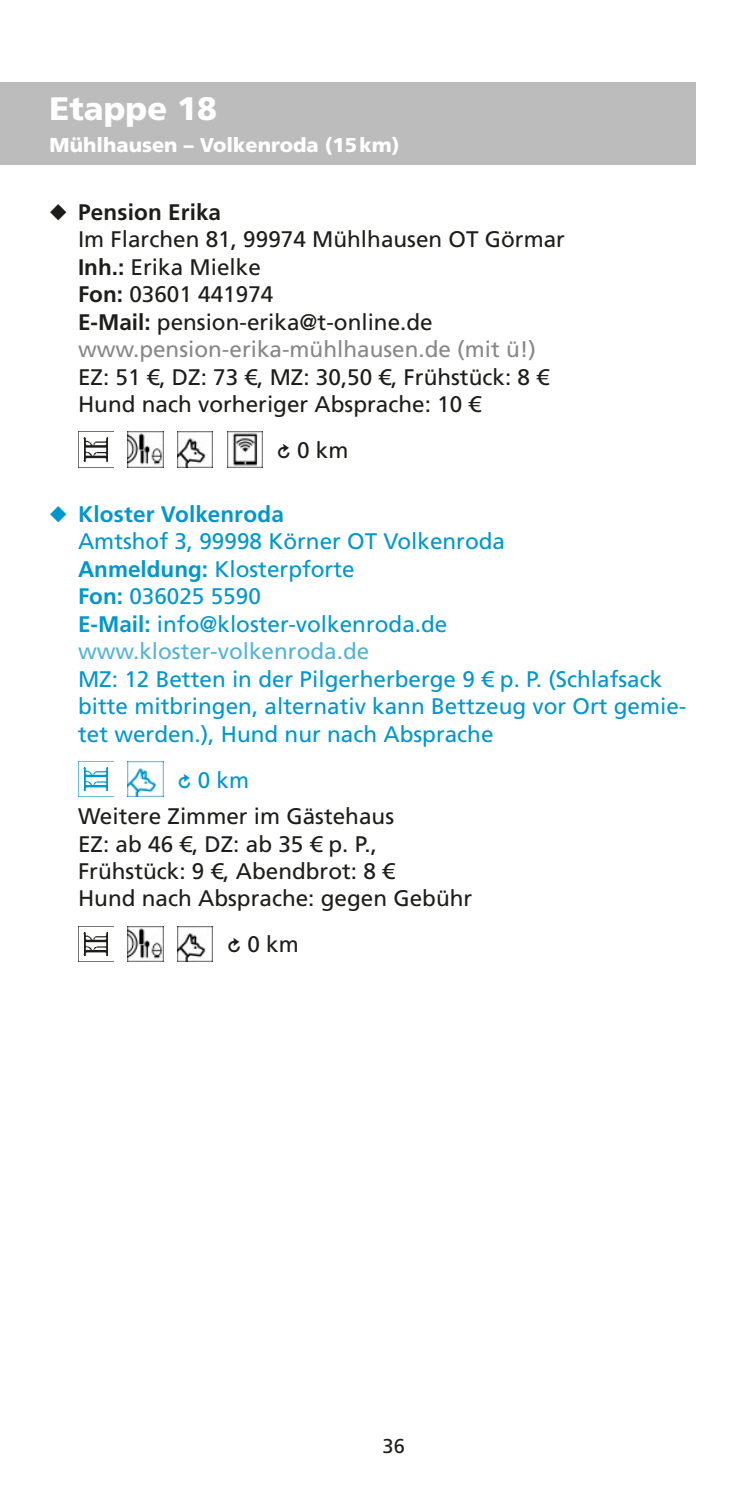
<style>
.page{position:relative;width:745px;height:1489px;background:#fff}
.page>*{position:absolute;margin:0;border:0;box-sizing:border-box;transform-origin:0 0}
.t1{font:900 32.5px "Frutiger LT Com";color:#fff}
.t2{font:22.5px/27.5px "Frutiger LT Com";color:#1d1d1b}
.t3{font:22.5px/27.5px "Frutiger LT Com";color:#0097ce}
.t4{font:900 20px "Frutiger LT Com";color:#fff}
.t5{font:20px "Frutiger LT Com";color:#1d1d1b}
.s1{font-weight:700}
.s2{color:#878787}
.s3{font-family:"Modern Pictograms"}
.s4{color:#54b3d9}
</style>
<div class="page">
<div style="left:0;top:82px;width:694px;height:83px;background:#bcbcbc"></div>
<img style="left:78px;top:431px;width:35px;height:36px">
<img style="left:128px;top:431px;width:35px;height:36px">
<img style="left:177px;top:431px;width:36px;height:36px">
<img style="left:227px;top:431px;width:35px;height:36px">
<img style="left:78px;top:761px;width:35px;height:35px">
<img style="left:128px;top:761px;width:35px;height:35px">
<img style="left:78px;top:926px;width:35px;height:35px">
<img style="left:177px;top:926px;width:36px;height:35px">
<img style="left:128px;top:926px;width:35px;height:35px">
<h1 class="t1" style="left:50px;top:89px;width:169px">Etappe 18</h1>
<p class="t4" style="left:50px;top:133px;width:351px">Mühlhausen – Volkenroda (15km)</p>
<p class="t2" style="left:78px;top:198px;width:488px;text-indent:-28px">◆ <span class="s1">Pension Erika<br></span>Im Flarchen 81, 99974 Mühlhausen OT Görmar<br><span class="s1">Inh.:</span> Erika Mielke<br><span class="s1">Fon:</span> 03601 441974<br><span class="s1">E-Mail:</span> pension-erika@t-online.de <span class="s2">www.pension-erika-mühlhausen.de (mit ü!)</span></p>
<p class="t2" style="left:78px;top:363px;width:472px">EZ: 51 €, DZ: 73 €, MZ: 30,50 €, Frühstück: 8 €<br>Hund nach vorheriger Absprache: 10 €</p>
<p class="t2" style="left:276px;top:436px;width:73px"><span class="s3">R</span> 0 km</p>
<p class="t3" style="left:78px;top:500px;width:428px;text-indent:-28px">◆ <span class="s1">Kloster Volkenroda<br></span>Amtshof 3, 99998 Körner OT Volkenroda<br><span class="s1">Anmeldung:</span> Klosterpforte<br><span class="s1">Fon:</span> 036025 5590<br><span class="s1">E-Mail:</span> info@kloster-volkenroda.de <span class="s4">www.kloster-volkenroda.de</span></p>
<p class="t3" style="left:78px;top:665px;width:609px">MZ: 12 Betten in der Pilgerherberge 9 € p. P. (Schlafsack bitte mitbringen, alternativ kann Bettzeug vor Ort gemie&shy;tet werden.), Hund nur nach Absprache</p>
<p class="t3" style="left:177px;top:766px;width:73px"><span class="s3">R</span> 0 km</p>
<p class="t2" style="left:78px;top:802px;width:395px">Weitere Zimmer im Gästehaus<br>EZ: ab 46 €, DZ: ab 35 € p. P.,<br>Frühstück: 9 €, Abendbrot: 8 €<br>Hund nach Absprache: gegen Gebühr</p>
<p class="t2" style="left:227px;top:930px;width:73px"><span class="s3">R</span> 0 km</p>
<p class="t5" style="left:382px;top:1434px;width:24px">36</p>
</div>
